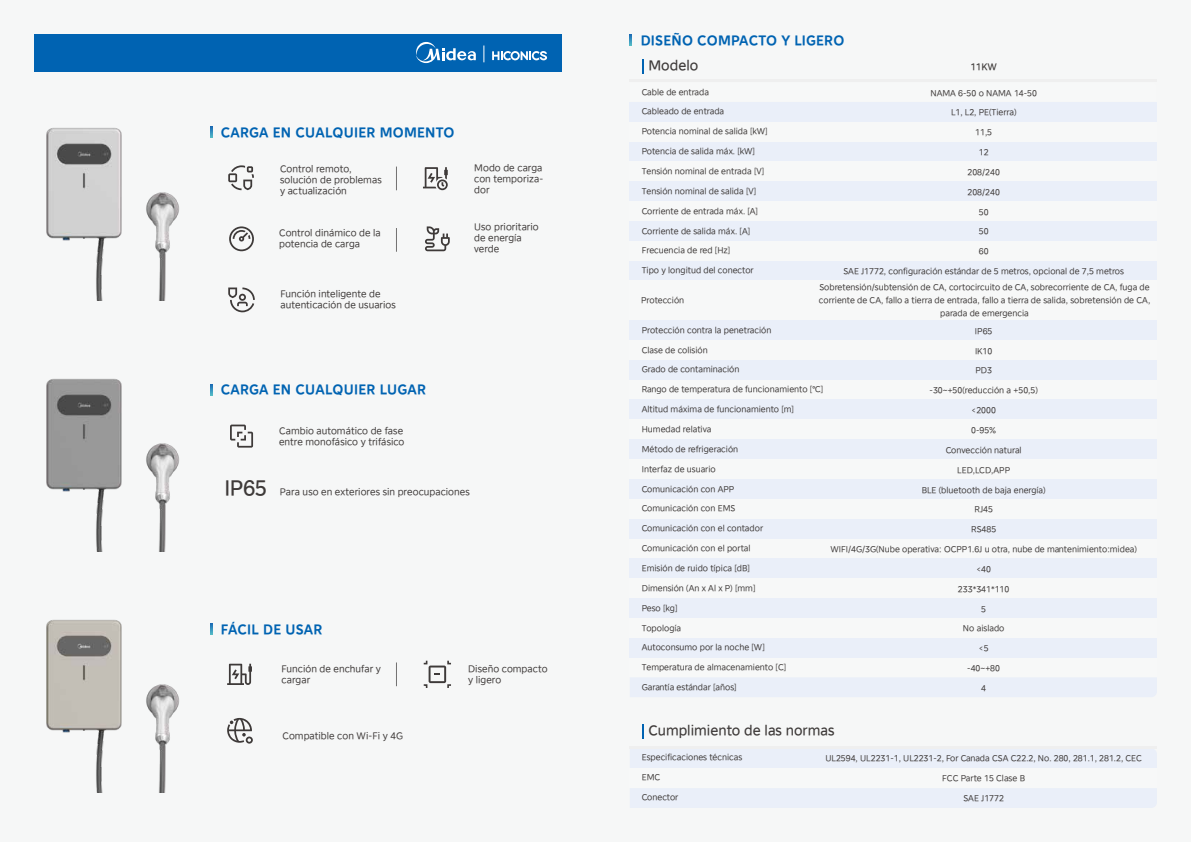
<style>
.page{position:relative;width:1191px;height:842px;background:#fff}
.page>*{position:absolute;margin:0;border:0;box-sizing:border-box;transform-origin:0 0}
.t1{font:500 20px "Midea Type Global";color:#3e3a39}
.t2{font:500 13.1px "Midea Type Global";color:#3e3a39}
.t3{font:700 13px "Midea Type Global";letter-spacing:.02em;color:#0063b2}
.t4{font:9px/10.8px "Midea Type Global";letter-spacing:.005em;color:#3e3a39}
.t5{font:500 9px "Midea Type Global";color:#3e3a39}
.t6{font:8px/13.2px "Midea Type Global";color:#3e3a39;text-align:center}
</style>
<div class="page">
<div style="left:595px;top:0;width:596px;height:842px;background:#f6f7f7"></div>
<div style="left:0;top:0;width:595px;height:842px;background:#f6f7f7"></div>
<svg style="left:211px;top:384px;width:2px;height:11px"></svg>
<svg style="left:211px;top:127px;width:2px;height:11px"></svg>
<svg style="left:211px;top:623px;width:2px;height:11px"></svg>
<svg style="left:396px;top:167px;width:1px;height:23px"></svg>
<svg style="left:396px;top:228px;width:1px;height:24px"></svg>
<svg style="left:396px;top:662px;width:1px;height:24px"></svg>
<svg style="left:630px;top:34px;width:2px;height:11px"></svg>
<img style="left:46px;top:619px;width:134px;height:173px">
<img style="left:46px;top:378px;width:134px;height:174px">
<img style="left:46px;top:128px;width:134px;height:172px">
<svg style="left:228px;top:165px;width:26px;height:25px"></svg>
<svg style="left:228px;top:287px;width:27px;height:25px"></svg>
<svg style="left:229px;top:226px;width:25px;height:25px"></svg>
<svg style="left:423px;top:167px;width:25px;height:23px"></svg>
<svg style="left:227px;top:664px;width:25px;height:21px"></svg>
<svg style="left:230px;top:425px;width:23px;height:23px"></svg>
<svg style="left:425px;top:226px;width:25px;height:25px"></svg>
<svg style="left:227px;top:718px;width:26px;height:26px"></svg>
<div style="left:34px;top:34px;width:527px;height:38px;background:#0063b2"></div>
<svg style="left:492px;top:51px;width:55px;height:9px"></svg>
<svg style="left:416px;top:42px;width:60px;height:21px"></svg>
<svg style="left:484px;top:46px;width:1px;height:16px"></svg>
<div style="left:630px;top:102px;width:526px;height:20px;background:#eaeff9"></div>
<div style="left:630px;top:142px;width:526px;height:19px;background:#eaeff9"></div>
<div style="left:630px;top:181px;width:526px;height:20px;background:#eaeff9"></div>
<div style="left:630px;top:221px;width:526px;height:20px;background:#eaeff9"></div>
<div style="left:630px;top:261px;width:526px;height:19px;background:#eaeff9"></div>
<div style="left:630px;top:320px;width:527px;height:20px;background:#eaeff9"></div>
<div style="left:630px;top:360px;width:527px;height:20px;background:#eaeff9"></div>
<div style="left:630px;top:400px;width:527px;height:19px;background:#eaeff9"></div>
<div style="left:630px;top:439px;width:527px;height:20px;background:#eaeff9"></div>
<div style="left:630px;top:479px;width:527px;height:20px;background:#eaeff9"></div>
<div style="left:630px;top:519px;width:527px;height:19px;background:#eaeff9"></div>
<div style="left:630px;top:558px;width:527px;height:20px;background:#eaeff9"></div>
<div style="left:630px;top:598px;width:527px;height:20px;background:#eaeff9"></div>
<div style="left:630px;top:638px;width:527px;height:19px;background:#eaeff9"></div>
<div style="left:630px;top:678px;width:527px;height:19px;background:#eaeff9"></div>
<div style="left:630px;top:749px;width:527px;height:19px;background:#eaeff9"></div>
<div style="left:630px;top:788px;width:527px;height:20px;background:#eaeff9"></div>
<hr style="left:630px;top:79px;width:526px;height:3px;background:#efefef">
<hr style="left:630px;top:746px;width:526px;height:2px;background:#efefef">
<svg style="left:642px;top:59px;width:1px;height:15px"></svg>
<svg style="left:642px;top:724px;width:1px;height:15px"></svg>
<svg style="left:423px;top:660px;width:28px;height:28px"></svg>
<h3 class="t3" style="left:221px;top:122px;width:235px">CARGA EN CUALQUIER MOMENTO</h3>
<p class="t4" style="left:280px;top:163px;width:103px">Control remoto, solución de problemas y actualización</p>
<p class="t4" style="left:474px;top:162px;width:71px;text-align:justify">Modo de carga con temporiza&shy;dor</p>
<p class="t4" style="left:279px;top:226px;width:103px">Control dinámico de la potencia de carga</p>
<p class="t4" style="left:474px;top:221px;width:66px">Uso prioritario de energía verde</p>
<p class="t4" style="left:281px;top:288px;width:117px">Función inteligente de autenticación de usuarios</p>
<h3 class="t3" style="left:221px;top:379px;width:206px">CARGA EN CUALQUIER LUGAR</h3>
<h1 class="t1" style="left:225px;top:472px;width:44px">IP65</h1>
<p class="t4" style="left:279px;top:424px;width:127px">Cambio automático de fase entre monofásico y trifásico</p>
<p class="t4" style="left:280px;top:486px;width:191px">Para uso en exteriores sin preocupaciones</p>
<h3 class="t3" style="left:221px;top:618px;width:103px">FÁCIL DE USAR</h3>
<p class="t4" style="left:281px;top:663px;width:101px">Función de enchufar y cargar</p>
<p class="t4" style="left:282px;top:730px;width:122px">Compatible con Wi-Fi y 4G</p>
<p class="t4" style="left:468px;top:663px;width:81px">Diseño compacto y ligero</p>
<h3 class="t3" style="left:640px;top:30px;width:205px">DISEÑO COMPACTO Y LIGERO</h3>
<h2 class="t2" style="left:648px;top:55px;width:51px">Modelo</h2>
<p class="t5" style="left:970px;top:59px;width:28px">11KW</p>
<p class="t6" style="left:642px;top:84px;width:69px">Cable de entrada</p>
<p class="t6" style="left:642px;top:104px;width:84px">Cableado de entrada</p>
<p class="t6" style="left:642px;top:124px;width:127px">Potencia nominal de salida [kW]</p>
<p class="t6" style="left:642px;top:144px;width:115px">Potencia de salida máx. [kW]</p>
<p class="t6" style="left:642px;top:164px;width:124px">Tensión nominal de entrada [V]</p>
<p class="t6" style="left:642px;top:184px;width:116px">Tensión nominal de salida [V]</p>
<p class="t6" style="left:642px;top:203px;width:118px">Corriente de entrada máx. [A]</p>
<p class="t6" style="left:642px;top:223px;width:110px">Corriente de salida máx. [A]</p>
<p class="t6" style="left:642px;top:243px;width:90px">Frecuencia de red [Hz]</p>
<p class="t6" style="left:642px;top:263px;width:113px">Tipo y longitud del conector</p>
<p class="t6" style="left:641px;top:293px;width:45px">Protección</p>
<p class="t6" style="left:930px;top:85px;width:108px">NAMA 6-50 o NAMA 14-50</p>
<p class="t6" style="left:951px;top:105px;width:67px">L1, L2, PE(Tierra)</p>
<p class="t6" style="left:975px;top:125px;width:18px">11,5</p>
<p class="t6" style="left:978px;top:145px;width:11px">12</p>
<p class="t6" style="left:967px;top:165px;width:34px">208/240</p>
<p class="t6" style="left:967px;top:185px;width:34px">208/240</p>
<p class="t6" style="left:978px;top:204px;width:11px">50</p>
<p class="t6" style="left:978px;top:224px;width:11px">50</p>
<p class="t6" style="left:978px;top:244px;width:11px">60</p>
<p class="t6" style="left:843px;top:264px;width:282px">SAE J1772, configuración estándar de 5 metros, opcional de 7,5 metros</p>
<p class="t6" style="left:819px;top:280px;width:333px">Sobretensión/subtensión de CA, cortocircuito de CA, sobrecorriente de CA, fuga de corriente de CA, fallo a tierra de entrada, fallo a tierra de salida, sobretensión de CA, parada de emergencia</p>
<p class="t6" style="left:642px;top:323px;width:131px">Protección contra la penetración</p>
<p class="t6" style="left:642px;top:342px;width:68px">Clase de colisión</p>
<p class="t6" style="left:642px;top:362px;width:99px">Grado de contaminación</p>
<p class="t6" style="left:642px;top:382px;width:183px">Rango de temperatura de funcionamiento [℃]</p>
<p class="t6" style="left:642px;top:402px;width:154px">Altitud máxima de funcionamiento [m]</p>
<p class="t6" style="left:642px;top:422px;width:71px">Humedad relativa</p>
<p class="t6" style="left:642px;top:442px;width:98px">Método de refrigeración</p>
<p class="t6" style="left:642px;top:461px;width:75px">Interfaz de usuario</p>
<p class="t6" style="left:642px;top:481px;width:94px">Comunicación con APP</p>
<p class="t6" style="left:642px;top:501px;width:95px">Comunicación con EMS</p>
<p class="t6" style="left:642px;top:521px;width:123px">Comunicación con el contador</p>
<p class="t6" style="left:642px;top:541px;width:110px">Comunicación con el portal</p>
<p class="t6" style="left:642px;top:561px;width:110px">Emisión de ruido típica [dB]</p>
<p class="t6" style="left:642px;top:581px;width:115px">Dimensión (An x Al x P) [mm]</p>
<p class="t6" style="left:642px;top:600px;width:37px">Peso [kg]</p>
<p class="t6" style="left:642px;top:620px;width:41px">Topología</p>
<p class="t6" style="left:642px;top:640px;width:124px">Autoconsumo por la noche [W]</p>
<p class="t6" style="left:642px;top:660px;width:146px">Temperatura de almacenamiento [C]</p>
<p class="t6" style="left:642px;top:680px;width:96px">Garantía estándar [años]</p>
<p class="t6" style="left:975px;top:323px;width:19px">IP65</p>
<p class="t6" style="left:975px;top:343px;width:19px">IK10</p>
<p class="t6" style="left:975px;top:363px;width:18px">PD3</p>
<p class="t6" style="left:929px;top:383px;width:110px">-30~+50(reducción a +50,5)</p>
<p class="t6" style="left:971px;top:403px;width:26px">&lt;2000</p>
<p class="t6" style="left:971px;top:423px;width:27px">0-95%</p>
<p class="t6" style="left:945px;top:443px;width:77px">Convección natural</p>
<p class="t6" style="left:957px;top:462px;width:54px">LED,LCD,APP</p>
<p class="t6" style="left:921px;top:482px;width:125px">BLE (bluetooth de baja energía)</p>
<p class="t6" style="left:974px;top:502px;width:20px">RJ45</p>
<p class="t6" style="left:971px;top:522px;width:27px">RS485</p>
<p class="t6" style="left:830px;top:542px;width:308px">WIFI/4G/3G(Nube operativa: OCPP1.6J u otra, nube de mantenimiento:midea)</p>
<p class="t6" style="left:976px;top:562px;width:16px">&lt;40</p>
<p class="t6" style="left:958px;top:582px;width:53px">233*341*110</p>
<p class="t6" style="left:981px;top:601px;width:6px">5</p>
<p class="t6" style="left:963px;top:621px;width:43px">No aislado</p>
<p class="t6" style="left:978px;top:641px;width:11px">&lt;5</p>
<p class="t6" style="left:967px;top:661px;width:34px">-40~+80</p>
<p class="t6" style="left:981px;top:681px;width:6px">4</p>
<h2 class="t2" style="left:648px;top:720px;width:188px">Cumplimiento de las normas</h2>
<p class="t6" style="left:642px;top:750px;width:102px">Especificaciones técnicas</p>
<p class="t6" style="left:642px;top:770px;width:20px">EMC</p>
<p class="t6" style="left:642px;top:790px;width:38px">Conector</p>
<p class="t6" style="left:825px;top:751px;width:318px">UL2594, UL2231-1, UL2231-2, For Canada CSA C22.2, No. 280, 281.1, 281.2, CEC</p>
<p class="t6" style="left:942px;top:771px;width:84px">FCC Parte 15 Clase B</p>
<p class="t6" style="left:963px;top:791px;width:42px">SAE J1772</p>
</div>
